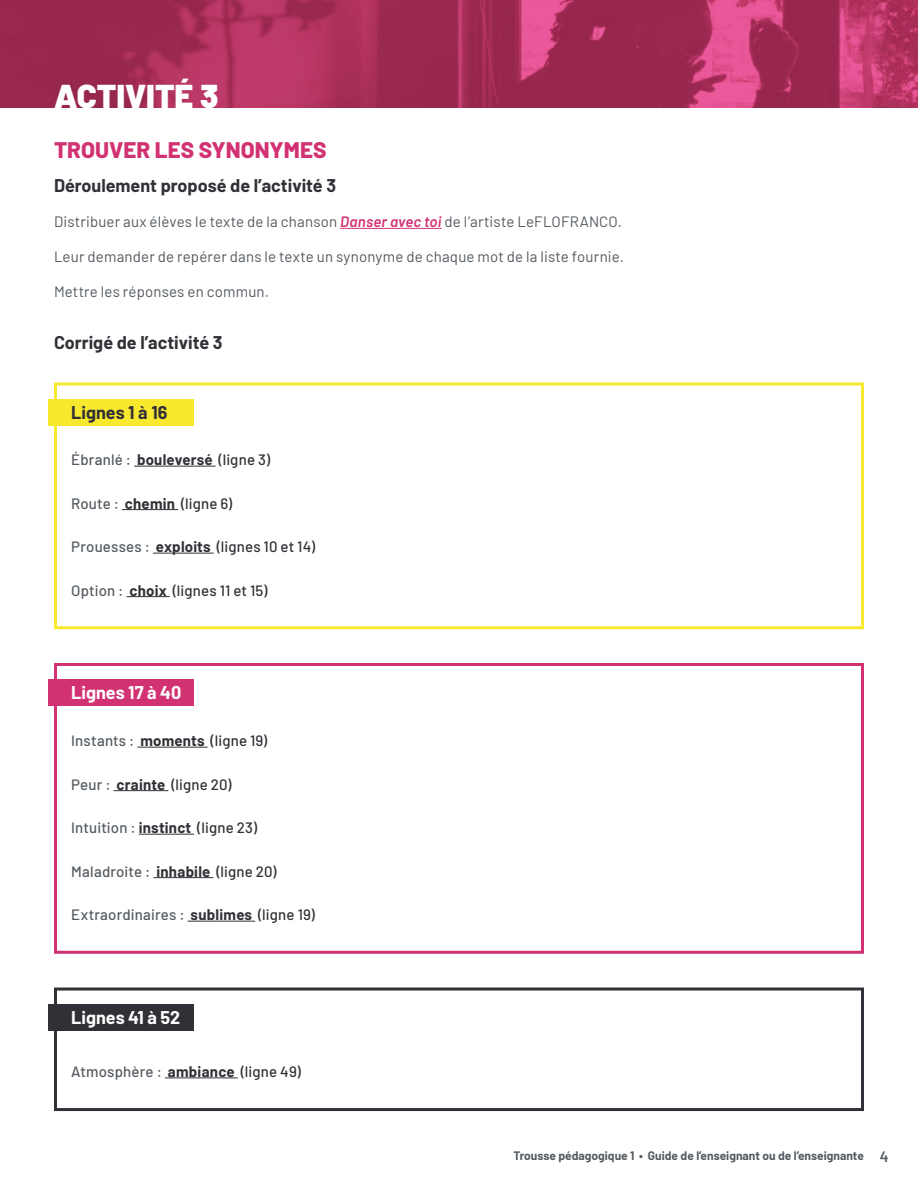
<style>
.page{position:relative;width:918px;height:1188px;background:#fff}
.page>*{position:absolute;margin:0;border:0;box-sizing:border-box;transform-origin:0 0}
.t1{font:900 33px "Barlow";color:#fff}
.t2{font:800 22.5px "Barlow";color:#d23272}
.t3{font:700 18px "Barlow";color:#323036}
.t4{font:700 18px "Barlow";color:#fff}
.t5{font:15px "Barlow";letter-spacing:.01em;color:#545a60}
.texte_activites{font:500 15px "Barlow";letter-spacing:.01em;color:#545a60}
.texte_activites-2{font:500 15px "Barlow";letter-spacing:.01em;color:#323036}
.texte_activites-3{font:700 15px "Barlow";letter-spacing:.01em;color:#323036}
.t6{font:700 12px "Barlow";color:#545a60}
.s1{font-weight:600;font-style:italic;color:#d23272}
.s2{font-weight:500;color:#545a60}
.s3{font-weight:500}
.s4{color:#545a60}
.s5{font-weight:700}
.s6{font-weight:700;color:#323036}
.s7{color:#323036}
.s8{font-weight:600;font-size:15px}
</style>
<div class="page">
<div style="left:48px;top:399px;width:146px;height:27px;background:#f8e82e"></div>
<div style="left:48px;top:679px;width:146px;height:27px;background:#d23272"></div>
<div style="left:48px;top:1004px;width:146px;height:27px;background:#323036"></div>
<div style="left:54px;top:382px;width:810px;height:247px;border:3px solid #f8e82e"></div>
<div style="left:54px;top:663px;width:810px;height:291px;border:3px solid #d23272"></div>
<div style="left:54px;top:988px;width:810px;height:123px;border:3px solid #323036"></div>
<hr style="left:340px;top:228px;width:102px;height:1px;background:#d23272">
<hr style="left:138px;top:747px;width:70px;height:1px;background:#323036">
<hr style="left:114px;top:790px;width:54px;height:1px;background:#323036">
<hr style="left:139px;top:834px;width:55px;height:1px;background:#323036">
<hr style="left:153px;top:877px;width:60px;height:1px;background:#323036">
<hr style="left:188px;top:921px;width:67px;height:1px;background:#323036">
<hr style="left:165px;top:1078px;width:73px;height:1px;background:#323036">
<img style="left:0;top:0;width:918px;height:108px">
<hr style="left:134px;top:466px;width:82px;height:1px;background:#323036">
<hr style="left:122px;top:509px;width:56px;height:1px;background:#323036">
<hr style="left:153px;top:553px;width:61px;height:1px;background:#323036">
<hr style="left:127px;top:596px;width:43px;height:1px;background:#323036">
<h1 class="t1" style="left:54px;top:71px;width:166px">ACTIVITÉ 3</h1>
<h2 class="t2" style="left:54px;top:133px;width:274px">TROUVER LES SYNONYMES</h2>
<h3 class="t3" style="left:54px;top:173px;width:284px">Déroulement proposé de l’activité 3</h3>
<h3 class="t5" style="left:54px;top:211px;width:569px">Distribuer aux élèves le texte de la chanson <span class="s1">Danser avec toi</span> de l’artiste LeFLOFRANCO.</h3>
<h3 class="t5" style="left:54px;top:246px;width:571px">Leur demander de repérer dans le texte un synonyme de chaque mot de la liste fournie.</h3>
<h3 class="t5" style="left:54px;top:281px;width:217px">Mettre les réponses en commun.</h3>
<h3 class="t3" style="left:54px;top:329px;width:170px">Corrigé de l’activité 3</h3>
<h3 class="t3" style="left:71px;top:399px;width:98px">Lignes 1 à 16</h3>
<p class="texte_activites-3" style="left:71px;top:448px;width:200px"><span class="s2">Ébranlé :</span> bouleversé <span class="s3">(ligne 3)</span></p>
<p class="texte_activites-2" style="left:71px;top:492px;width:163px"><span class="s4">Route :</span> <span class="s5">chemin</span> (ligne 6)</p>
<p class="texte_activites-2" style="left:71px;top:536px;width:245px"><span class="s4">Prouesses :</span> <span class="s5">exploits</span> (lignes 10 et 14)</p>
<p class="texte_activites-2" style="left:71px;top:579px;width:198px"><span class="s4">Option :</span> <span class="s5">choix</span> (lignes 11 et 15)</p>
<h3 class="t4" style="left:71px;top:679px;width:112px">Lignes 17 à 40</h3>
<p class="texte_activites" style="left:71px;top:730px;width:198px">Instants : <span class="s6">moments</span> <span class="s7">(ligne 19)</span></p>
<p class="texte_activites-2" style="left:71px;top:773px;width:162px"><span class="s4">Peur :</span> <span class="s5">crainte</span> (ligne 20)</p>
<p class="texte_activites" style="left:71px;top:817px;width:187px">Intuition : <span class="s6">instinct</span> <span class="s7">(ligne 23)</span></p>
<p class="texte_activites" style="left:71px;top:860px;width:207px">Maladroite : <span class="s6">inhabile</span> <span class="s7">(ligne 20)</span></p>
<p class="texte_activites" style="left:71px;top:904px;width:245px">Extraordinaires : <span class="s6">sublimes</span> <span class="s7">(ligne 19)</span></p>
<h3 class="t4" style="left:71px;top:1004px;width:111px">Lignes 41 à 52</h3>
<p class="texte_activites" style="left:71px;top:1060px;width:231px">Atmosphère : <span class="s6">ambiance</span> <span class="s7">(ligne 49)</span></p>
<p class="t6" style="left:514px;top:1147px;width:377px">Trousse pédagogique 1 • Guide de l’enseignant ou de l’enseignante <span class="s8">4</span></p>
</div>
